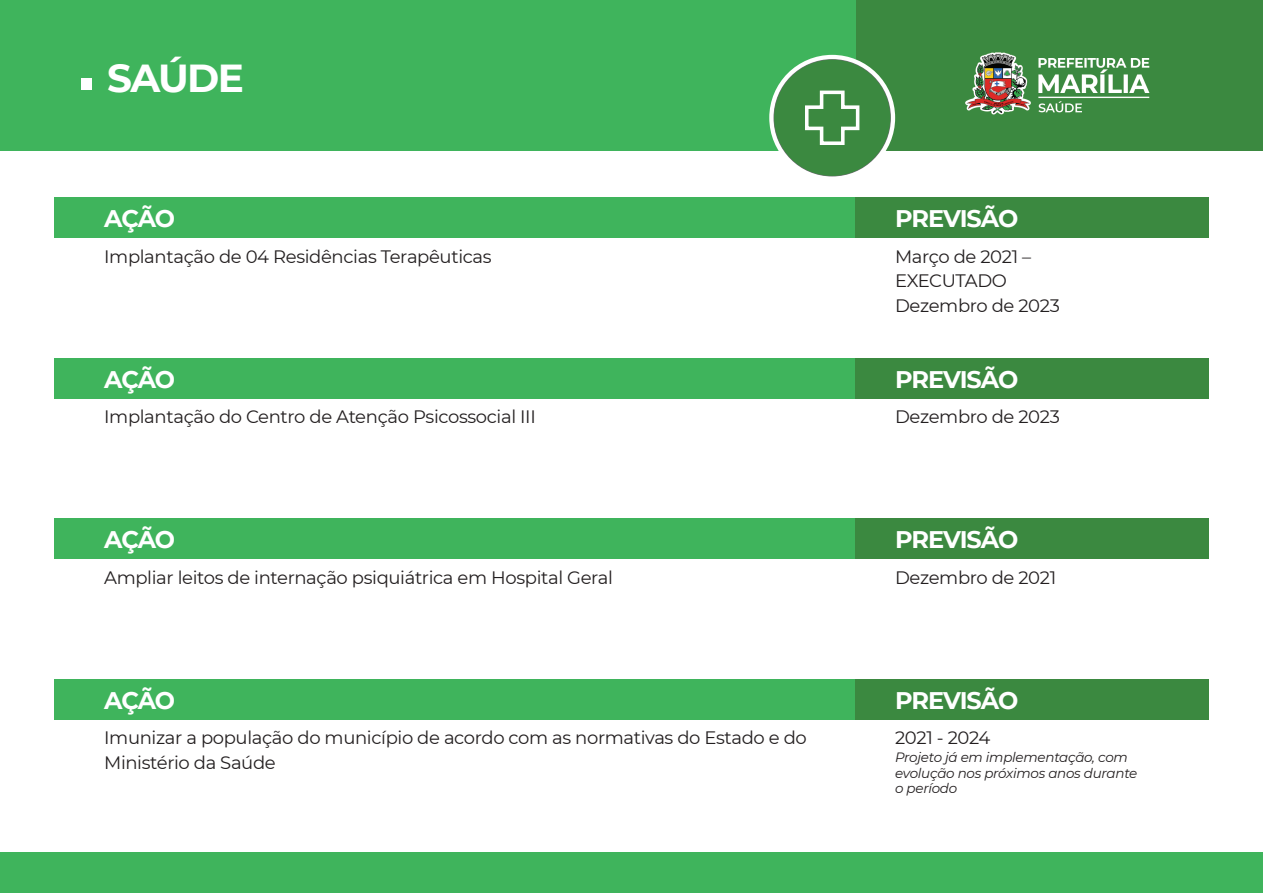
<style>
.page{position:relative;width:1263px;height:893px;background:#fff}
.page>*{position:absolute;margin:0;border:0;box-sizing:border-box;transform-origin:0 0}
.t1{font:700 39px "Montserrat";letter-spacing:-.04em;color:#fff}
.t2{font:700 24px "Montserrat";letter-spacing:-.05em;color:#fff}
.t3{font:18px/24.6px "Montserrat";letter-spacing:-.02em;color:#231f20}
.t4{font:italic 13.5px/15.6px "Montserrat";letter-spacing:-.02em;color:#231f20}
</style>
<div class="page">
<div style="left:0;top:0;width:1263px;height:150px;background:#3fb45c"></div>
<div style="left:856px;top:0;width:407px;height:150px;background:#3b8940"></div>
<div style="left:0;top:853px;width:1263px;height:40px;background:#3fb45c"></div>
<div style="left:82px;top:79px;width:10px;height:11px;background:#fff"></div>
<svg style="left:771px;top:57px;width:122px;height:122px"></svg>
<div style="left:769px;top:55px;width:126px;height:126px;border:4px solid #fff;border-radius:50%"></div>
<div style="left:54px;top:198px;width:801px;height:40px;background:#3fb45c"></div>
<div style="left:54px;top:358px;width:801px;height:41px;background:#3fb45c"></div>
<div style="left:54px;top:519px;width:801px;height:40px;background:#3fb45c"></div>
<div style="left:54px;top:679px;width:801px;height:41px;background:#3fb45c"></div>
<div style="left:855px;top:198px;width:354px;height:40px;background:#3b8940"></div>
<div style="left:855px;top:358px;width:354px;height:41px;background:#3b8940"></div>
<div style="left:855px;top:519px;width:354px;height:40px;background:#3b8940"></div>
<div style="left:855px;top:679px;width:354px;height:41px;background:#3b8940"></div>
<div style="left:774px;top:60px;width:116px;height:116px;background:#3b8940;border-radius:50%"></div>
<svg style="left:805px;top:90px;width:55px;height:55px"></svg>
<img style="left:965px;top:53px;width:184px;height:62px">
<h1 class="t1" style="left:107px;top:50px;width:139px">SAÚDE</h1>
<h2 class="t2" style="left:104px;top:202px;width:72px">AÇÃO</h2>
<h2 class="t2" style="left:895px;top:202px;width:125px">PREVISÃO</h2>
<p class="t3" style="left:104px;top:243px;width:389px">Implantação de 04 Residências Terapêuticas</p>
<p class="t3" style="left:895px;top:243px;width:166px">Março de 2021 –<br>EXECUTADO<br>Dezembro de 2023</p>
<h2 class="t2" style="left:104px;top:362px;width:72px">AÇÃO</h2>
<h2 class="t2" style="left:895px;top:362px;width:125px">PREVISÃO</h2>
<p class="t3" style="left:104px;top:404px;width:433px">Implantação do Centro de Atenção Psicossocial III</p>
<p class="t3" style="left:895px;top:404px;width:166px">Dezembro de 2023</p>
<h2 class="t2" style="left:104px;top:523px;width:72px">AÇÃO</h2>
<h2 class="t2" style="left:895px;top:523px;width:125px">PREVISÃO</h2>
<p class="t3" style="left:104px;top:564px;width:510px">Ampliar leitos de internação psiquiátrica em Hospital Geral</p>
<p class="t3" style="left:895px;top:564px;width:162px">Dezembro de 2021</p>
<h2 class="t2" style="left:104px;top:683px;width:72px">AÇÃO</h2>
<h2 class="t2" style="left:895px;top:683px;width:125px">PREVISÃO</h2>
<p class="t3" style="left:104px;top:725px;width:704px">Imunizar a população do município de acordo com as normativas do Estado e do<br>Ministério da Saúde</p>
<p class="t3" style="left:895px;top:725px;width:97px">2021 - 2024</p>
<p class="t4" style="left:895px;top:749px;width:244px">Projeto já em implementação, com evolução nos próximos anos durante o período</p>
</div>
